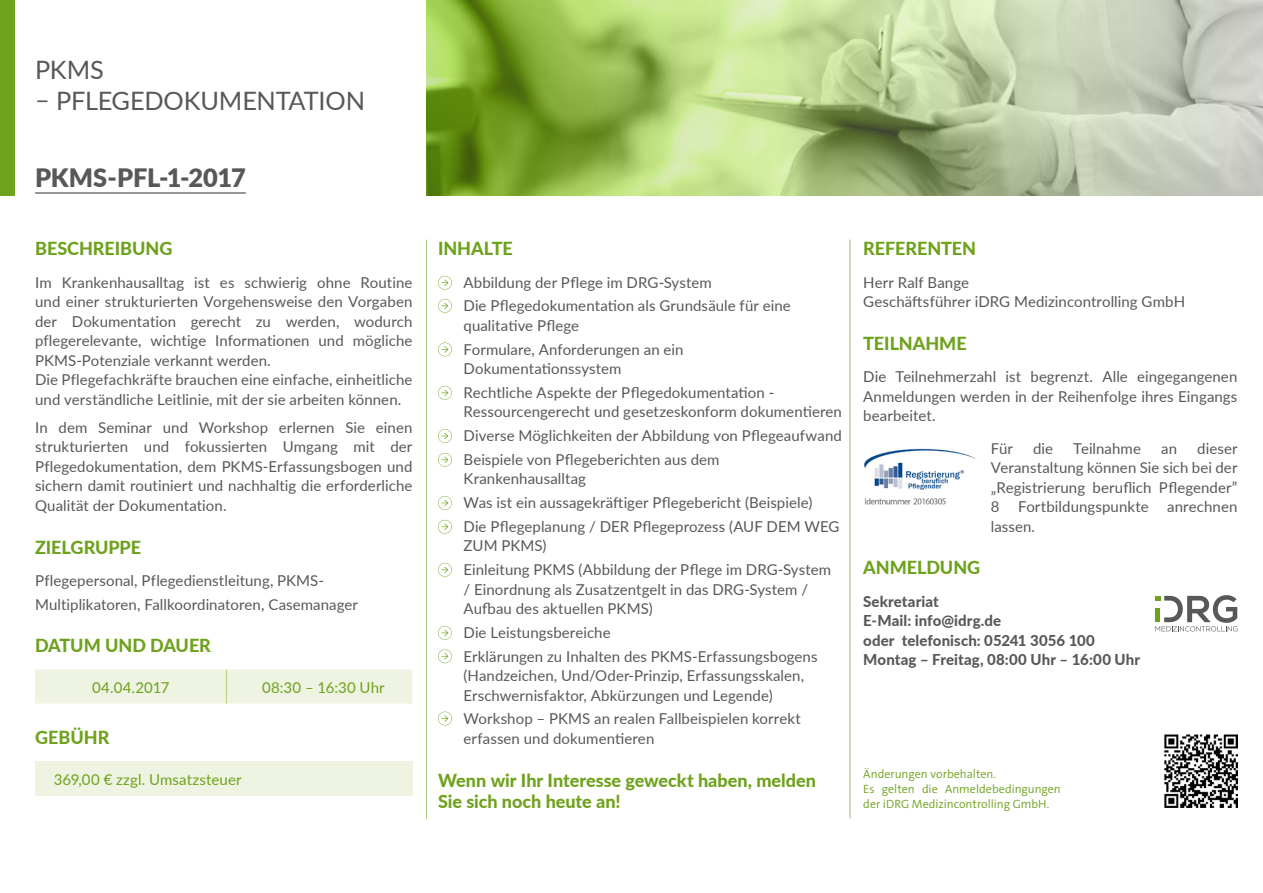
<style>
.page{position:relative;width:1263px;height:893px;background:#fff}
.page>*{position:absolute;margin:0;border:0;box-sizing:border-box;transform-origin:0 0}
.t1{font:25.35px "Lato";letter-spacing:-.005em;color:#58585a}
.t2{font:900 25.35px "Lato";letter-spacing:-.01em;color:#58585a}
.t3{font:800 18px/21.6px "Lato";color:#6ea21c}
.t4{font:15px/19.5px "Lato";letter-spacing:.005em;color:#58585a}
.t5{font:800 15px/19.5px "Lato";letter-spacing:.01em;color:#58585a}
.t6{font:15px "Lato";letter-spacing:.005em;color:#6ea21c}
.t7{font:300 12px/15px "The Sans C4 s";color:#6ea21c}
</style>
<div class="page">
<div style="left:35px;top:669px;width:377px;height:34px;background:#eff3e1"></div>
<hr style="left:226px;top:669px;width:1px;height:34px;background:#bcce80">
<div style="left:35px;top:761px;width:377px;height:34px;background:#eff3e1"></div>
<img style="left:864px;top:448px;width:112px;height:57px">
<svg style="left:438px;top:276px;width:14px;height:14px"></svg>
<svg style="left:438px;top:299px;width:14px;height:14px"></svg>
<svg style="left:438px;top:342px;width:14px;height:14px"></svg>
<svg style="left:438px;top:386px;width:14px;height:14px"></svg>
<svg style="left:438px;top:429px;width:14px;height:14px"></svg>
<svg style="left:438px;top:626px;width:14px;height:14px"></svg>
<svg style="left:438px;top:649px;width:14px;height:14px"></svg>
<svg style="left:438px;top:712px;width:14px;height:13px"></svg>
<svg style="left:438px;top:453px;width:14px;height:14px"></svg>
<svg style="left:438px;top:496px;width:14px;height:14px"></svg>
<svg style="left:438px;top:520px;width:14px;height:14px"></svg>
<svg style="left:438px;top:563px;width:14px;height:14px"></svg>
<img style="left:1164px;top:734px;width:74px;height:74px">
<svg style="left:1155px;top:595px;width:82px;height:36px"></svg>
<div style="left:0;top:0;width:15px;height:195px;background:#6ea21c"></div>
<hr style="left:35px;top:192px;width:211px;height:2px;background:#58585a">
<svg style="left:426px;top:0;width:837px;height:196px;background:#adc384"></svg>
<hr style="left:426px;top:240px;width:1px;height:579px;background:#6ea21c">
<hr style="left:850px;top:240px;width:1px;height:579px;background:#6ea21c">
<h1 class="t1" style="left:35px;top:51px;width:70px">PKMS</h1>
<h1 class="t1" style="left:35px;top:83px;width:54px">– Pflegedokume</h1>
<h1 class="t1" style="left:256px;top:83px;width:110px">ntation</h1>
<h1 class="t2" style="left:35px;top:159px;width:212px">PKMS-PFL-1-2017</h1>
<p class="t3" style="left:35px;top:237px;width:139px">Beschreibung</p>
<p class="t4" style="left:35px;top:272px;width:379px">Im Krankenhausalltag ist es schwierig ohne Routine und einer strukturierten Vorgehensweise den Vorgaben der Dokumentation gerecht zu werden, wodurch pflegerelevante, wichtige Informationen und mögliche PKMS-Potenziale verkannt werden.<br>Die Pflegefachkräfte brauchen eine einfache, einheitliche und verständliche Leitlinie, mit der sie arbeiten können.</p>
<p class="t4" style="left:35px;top:417px;width:379px;text-align:justify">In dem Seminar und Workshop erlernen Sie einen strukturierten und fokussierten Umgang mit der Pflegedokumentation, dem PKMS-Erfassungsbogen und sichern damit routiniert und nachhaltig die erforderliche Qualität der Dokumentation.</p>
<p class="t3" style="left:35px;top:535px;width:107px">Zielgruppe</p>
<p class="t4" style="left:35px;top:568px;width:324px;line-height:23.7px">Pflegepersonal, Pflegedienstleitung, PKMS-<br>Multiplikatoren, Fallkoordinatoren, Casemanager</p>
<p class="t3" style="left:35px;top:634px;width:177px">Datum und Dauer</p>
<p class="t6" style="left:92px;top:676px;width:79px">04.04.2017</p>
<p class="t6" style="left:262px;top:676px;width:124px">08:30 – 16:30 Uhr</p>
<p class="t3" style="left:35px;top:726px;width:76px">Gebühr</p>
<p class="t6" style="left:54px;top:768px;width:189px">369,00 € zzgl. Umsatzsteuer</p>
<p class="t3" style="left:438px;top:237px;width:12px">INHALTE</p>
<p class="t4" style="left:463px;top:270px;width:329px;line-height:23.7px">Abbildung der Pflege im DRG-System<br>Die Pflegedokumentation als Grundsäule für eine</p>
<p class="t4" style="left:463px;top:313px;width:222px;line-height:23.7px">qualitative Pflege<br>Formulare, Anforderungen an ein</p>
<p class="t4" style="left:463px;top:356px;width:312px;line-height:23.7px">Dokumentationssystem<br>Rechtliche Aspekte der Pflegedokumentation -</p>
<p class="t4" style="left:463px;top:399px;width:380px;line-height:23.7px;text-align:justify">Ressourcengerecht und gesetzeskonform dokumentieren Diverse Möglichkeiten der Abbildung von Pflegeaufwand Beispiele von Pflegeberichten aus dem</p>
<p class="t4" style="left:463px;top:466px;width:377px;line-height:23.7px">Krankenhausalltag<br>Was ist ein aussagekräftiger Pflegebericht (Beispiele)<br>Die Pflegeplanung / DER Pflegeprozess (AUF DEM WEG</p>
<p class="t4" style="left:463px;top:533px;width:369px;line-height:23.7px">ZUM PKMS)<br>Einleitung PKMS (Abbildung der Pflege im DRG-System</p>
<p class="t4" style="left:463px;top:579px;width:346px">/ Einordnung als Zusatzentgelt in das DRG-System /<br>Aufbau des aktuellen PKMS)</p>
<p class="t4" style="left:463px;top:620px;width:355px;line-height:23.7px">Die Leistungsbereiche<br>Erklärungen zu Inhalten des PKMS-Erfassungsbogens</p>
<p class="t4" style="left:463px;top:665px;width:342px">(Handzeichen, Und/Oder-Prinzip, Erfassungsskalen,<br>Erschwernisfaktor, Abkürzungen und Legende)</p>
<p class="t4" style="left:463px;top:708px;width:339px">Workshop – PKMS an realen Fallbeispielen korrekt erfassen und dokumentieren</p>
<p class="t3" style="left:438px;top:769px;width:379px">Wenn wir Ihr Interesse geweckt haben, melden<br>Sie sich noch heute an!</p>
<p class="t7" style="left:863px;top:767px;width:199px">Änderungen vorbehalten.<br>Es gelten die Anmeldebedingungen der iDRG Medizincontrolling GmbH.</p>
<p class="t3" style="left:863px;top:237px;width:114px">Referenten</p>
<p class="t4" style="left:863px;top:272px;width:323px">Herr Ralf Bange<br>Geschäftsführer iDRG Medizincontrolling GmbH</p>
<p class="t3" style="left:863px;top:332px;width:105px">Teilnahme</p>
<p class="t4" style="left:863px;top:366px;width:376px;text-align:justify">Die Teilnehmerzahl ist begrenzt. Alle eingegangenen Anmeldungen werden in der Reihenfolge ihres Eingangs bearbeitet.</p>
<p class="t4" style="left:991px;top:438px;width:24px">Für</p>
<p class="t4" style="left:1033px;top:438px;width:21px">die</p>
<p class="t4" style="left:1073px;top:438px;width:69px">Teilnahme</p>
<p class="t4" style="left:1161px;top:438px;width:17px">an</p>
<p class="t4" style="left:991px;top:438px;width:248px;text-align:justify;text-indent:206px">dieser Veranstaltung können Sie sich bei der „Registrierung beruflich Pflegender” 8 Fortbildungspunkte anrechnen lassen.</p>
<p class="t3" style="left:863px;top:556px;width:119px">Anmeldung</p>
<p class="t5" style="left:863px;top:591px;width:278px">Sekretariat<br>E-Mail: info@idrg.de<br>oder telefonisch: 05241 3056 100<br>Montag – Freitag, 08:00 Uhr – 16:00 Uhr</p>
</div>
